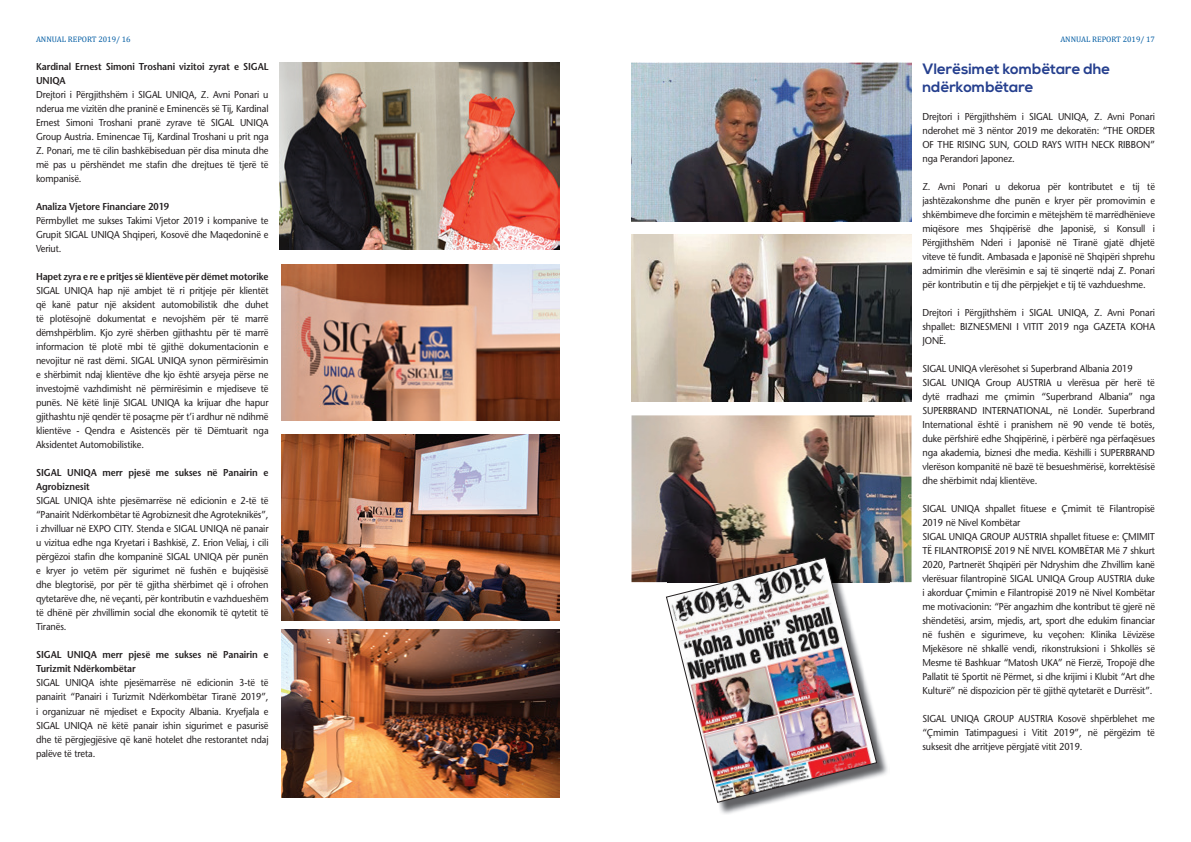
<style>
.page{position:relative;width:1191px;height:842px;background:#fff}
.page>*{position:absolute;margin:0;border:0;box-sizing:border-box;transform-origin:0 0}
.t1{font:700 15px/18px "Nexa";color:#253f8e}
.t2{font:10px/14px "Stone Sans";letter-spacing:-.01em;color:#231f20;text-align:justify;scale:.92 1}
.t3{font:600 10px/14px "Stone Sans";letter-spacing:-.01em;color:#231f20;scale:.92 1}
.t4{font:8px "Cambria";color:#015ca3}
</style>
<div class="page">
<img style="left:279px;top:62px;width:280px;height:187px">
<img style="left:281px;top:434px;width:278px;height:186px">
<img style="left:631px;top:415px;width:280px;height:167px">
<img style="left:631px;top:235px;width:280px;height:167px">
<img style="left:719px;top:559px;width:170px;height:255px">
<img style="left:666px;top:557px;width:211px;height:246px">
<img style="left:631px;top:62px;width:280px;height:159px">
<img style="left:281px;top:629px;width:278px;height:168px">
<img style="left:281px;top:264px;width:278px;height:157px">
<p class="t4" style="left:36px;top:35px;width:96px">ANNUAL REPORT 2019/ 16</p>
<p class="t4" style="left:1060px;top:35px;width:96px">ANNUAL REPORT 2019/ 17</p>
<h1 class="t1" style="left:922px;top:60px;width:189px">Vlerësimet kombëtare dhe ndërkombëtare</h1>
<p class="t2" style="left:922px;top:109px;width:254px">Drejtori i Përgjithshëm i SIGAL UNIQA, Z. Avni Ponari nderohet më 3 nëntor 2019 me dekoratën: “THE ORDER OF THE RISING SUN, GOLD RAYS WITH NECK RIBBON” nga Perandori Japonez.</p>
<p class="t2" style="left:922px;top:179px;width:254px">Z. Avni Ponari u dekorua për kontributet e tij të jashtëzakonshme dhe punën e kryer për promovimin e shkëmbimeve dhe forcimin e mëtejshëm të marrëdhënieve miqësore mes Shqipërisë dhe Japonisë, si Konsull i Përgjithshëm Nderi i Japonisë në Tiranë gjatë dhjetë viteve të fundit. Ambasada e Japonisë në Shqipëri shprehu admirimin dhe vlerësimin e saj të sinqertë ndaj Z. Ponari për kontributin e tij dhe përpjekjet e tij të vazhdueshme.</p>
<p class="t2" style="left:922px;top:305px;width:254px">Drejtori i Përgjithshëm i SIGAL UNIQA, Z. Avni Ponari shpallet: BIZNESMENI I VITIT 2019 nga GAZETA KOHA JONË.</p>
<p class="t2" style="left:922px;top:361px;width:254px;text-align:left">SIGAL UNIQA vlerësohet si Superbrand Albania 2019<br>SIGAL UNIQA Group AUSTRIA u vlerësua për herë të dytë rradhazi me çmimin “Superbrand Albania” nga SUPERBRAND INTERNATIONAL, në Londër. Superbrand International është i pranishem në 90 vende të botës, duke përfshirë edhe Shqipërinë, i përbërë nga përfaqësues nga akademia, biznesi dhe media. Këshilli i SUPERBRAND vlerëson kompanitë në bazë të besueshmërisë, korrektësisë dhe shërbimit ndaj klientëve.</p>
<p class="t2" style="left:922px;top:501px;width:254px;text-align:left">SIGAL UNIQA shpallet fituese e Çmimit të Filantropisë 2019 në Nivel Kombëtar<br>SIGAL UNIQA GROUP AUSTRIA shpallet fituese e: ÇMIMIT TË FILANTROPISË 2019 NË NIVEL KOMBËTAR Më 7 shkurt 2020, Partnerët Shqipëri për Ndryshim dhe Zhvillim kanë vlerësuar filantropinë SIGAL UNIQA Group AUSTRIA duke i akorduar Çmimin e Filantropisë 2019 në Nivel Kombëtar me motivacionin: “Për angazhim dhe kontribut të gjerë në shëndetësi, arsim, mjedis, art, sport dhe edukim financiar në fushën e sigurimeve, ku veçohen: Klinika Lëvizëse Mjekësore në shkallë vendi, rikonstruksioni i Shkollës së Mesme të Bashkuar “Matosh UKA” në Fierzë, Tropojë dhe Pallatit të Sportit në Përmet, si dhe krijimi i Klubit “Art dhe Kulturë” në dispozicion për të gjithë qytetarët e Durrësit”.</p>
<p class="t2" style="left:922px;top:711px;width:254px">SIGAL UNIQA GROUP AUSTRIA Kosovë shpërblehet me “Çmimin Tatimpaguesi i Vitit 2019”, në përgëzim të suksesit dhe arritjeve përgjatë vitit 2019.</p>
<p class="t3" style="left:36px;top:60px;width:254px">Kardinal Ernest Simoni Troshani vizitoi zyrat e SIGAL<br>UNIQA</p>
<p class="t2" style="left:36px;top:88px;width:254px">Drejtori i Përgjithshëm i SIGAL UNIQA, Z. Avni Ponari u nderua me vizitën dhe praninë e Eminencës së Tij, Kardinal Ernest Simoni Troshani pranë zyrave të SIGAL UNIQA Group Austria. Eminencae Tij, Kardinal Troshani u prit nga Z. Ponari, me të cilin bashkëbiseduan për disa minuta dhe më pas u përshëndet me stafin dhe drejtues të tjerë të kompanisë.</p>
<p class="t3" style="left:36px;top:200px;width:146px">Analiza Vjetore Financiare 2019</p>
<p class="t2" style="left:36px;top:214px;width:254px">Përmbyllet me sukses Takimi Vjetor 2019 i kompanive te Grupit SIGAL UNIQA Shqiperi, Kosovë dhe Maqedoninë e Veriut.</p>
<p class="t3" style="left:36px;top:270px;width:254px">Hapet zyra e re e pritjes së klientëve për dëmet motorike</p>
<p class="t2" style="left:36px;top:284px;width:254px">SIGAL UNIQA hap një ambjet të ri pritjeje për klientët që kanë patur një aksident automobilistik dhe duhet të plotësojnë dokumentat e nevojshëm për të marrë dëmshpërblim. Kjo zyrë shërben gjithashtu për të marrë informacion të plotë mbi të gjithë dokumentacionin e nevojitur në rast dëmi. SIGAL UNIQA synon përmirësimin e shërbimit ndaj klientëve dhe kjo është arsyeja përse ne investojmë vazhdimisht në përmirësimin e mjediseve të punës. Në këtë linjë SIGAL UNIQA ka krijuar dhe hapur gjithashtu një qendër të posaçme për t’i ardhur në ndihmë klientëve - Qendra e Asistencës për të Dëmtuarit nga Aksidentet Automobilistike.</p>
<p class="t3" style="left:36px;top:466px;width:254px">SIGAL UNIQA merr pjesë me sukses në Panairin e<br>Agrobiznesit</p>
<p class="t2" style="left:36px;top:494px;width:254px">SIGAL UNIQA ishte pjesëmarrëse në edicionin e 2-të të “Panairit Ndërkombëtar të Agrobiznesit dhe Agroteknikës”, i zhvilluar në EXPO CITY. Stenda e SIGAL UNIQA në panair u vizitua edhe nga Kryetari i Bashkisë, Z. Erion Veliaj, i cili përgëzoi stafin dhe kompaninë SIGAL UNIQA për punën e kryer jo vetëm për sigurimet në fushën e bujqësisë dhe blegtorisë, por për të gjitha shërbimet që i ofrohen qytetarëve dhe, në veçanti, për kontributin e vazhdueshëm të dhënë për zhvillimin social dhe ekonomik të qytetit të Tiranës.</p>
<p class="t3" style="left:36px;top:648px;width:254px">SIGAL UNIQA merr pjesë me sukses në Panairin e<br>Turizmit Ndërkombëtar</p>
<p class="t2" style="left:36px;top:676px;width:254px">SIGAL UNIQA ishte pjesëmarrëse në edicionin 3-të të panairit “Panairi i Turizmit Ndërkombëtar Tiranë 2019”, i organizuar në mjediset e Expocity Albania. Kryefjala e SIGAL UNIQA në këtë panair ishin sigurimet e pasurisë dhe të përgjegjësive që kanë hotelet dhe restorantet ndaj palëve të treta.</p>
</div>
